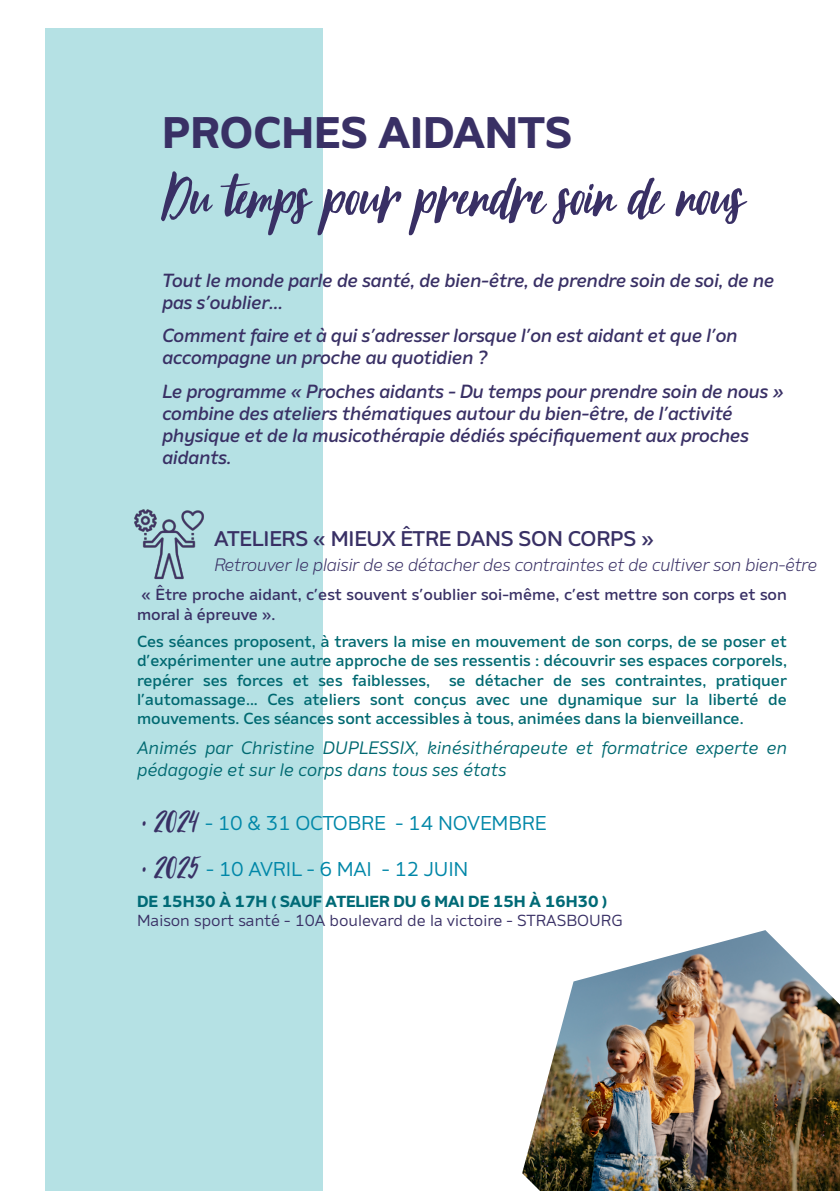
<style>
.page{position:relative;width:840px;height:1191px;background:#fff}
.page>*{position:absolute;margin:0;border:0;box-sizing:border-box;transform-origin:0 0}
.t1{font:72px "October Storm";color:#393065}
.t2{font:700 44px "Amino";color:#393065}
.t3{font:500 21.2px "Amino";letter-spacing:-.01em;color:#393065}
.t4{font:20px "Amino";letter-spacing:-.01em;color:#0087a8}
.t5{font:italic 500 19px/22px "Amino";letter-spacing:-.01em;color:#393065}
.t6{font:italic 18px/21.6px "Amino";color:#006971}
.t7{font:italic 300 18px "Amino";letter-spacing:-.02em;color:#393065}
.t8{font:500 16px/19.2px "Amino";color:#006971;text-align:justify}
.t9{font:500 16px/19.2px "Amino";color:#393065}
.t10{font:16px "Amino";color:#393065}
.t11{font:700 16px "Amino";color:#006a76}
.s1{font-family:"October Storm";font-size:36px;color:#393065}
</style>
<div class="page">
<img style="left:134px;top:509px;width:70px;height:70px">
<img style="left:522px;top:930px;width:317px;height:261px">
<h2 class="t2" style="left:162px;top:105px;width:411px">PROCHES AI DANTS</h2>
<h1 class="t1" style="left:162px;top:161px;width:582px">Du temps pour prendre soin de nous</h1>
<p class="t5" style="left:162px;top:269px;width:613px">Tout le monde parle de santé, de bien-être, de prendre soin de soi, de ne pas s’oublier…</p>
<p class="t5" style="left:162px;top:324px;width:576px">Comment faire et à qui s’adresser lorsque l’on est aidant et que l’on accompagne un proche au quotidien ?</p>
<p class="t5" style="left:162px;top:379px;width:622px">Le programme « Proches aidants - Du temps pour prendre soin de nous » combine des ateliers thématiques autour du bien-être, de l’activité physique et de la musicothérapie dédiés spécifiquement aux proches aidants.</p>
<h3 class="t3" style="left:214px;top:525px;width:441px">ATELI ERS « MI EUX être dans son corps »</h3>
<p class="t7" style="left:214px;top:554px;width:604px">Retrouver le plaisir de se détacher des contraintes et de cultiver son bien-être</p>
<p class="t9" style="left:137px;top:585px;width:651px">« Être proche aidant, c’est souvent s’oublier soi-même, c’est mettre son corps et son moral à épreuve ».</p>
<p class="t8" style="left:137px;top:631px;width:651px">Ces séances proposent, à travers la mise en mouvement de son corps, de se poser et d’expérimenter une autre approche de ses ressentis : découvrir ses espaces corporels, repérer ses forces et ses faiblesses, se détacher de ses contraintes, pratiquer l’automassage... Ces ateliers sont conçus avec une dynamique sur la liberté de mouvements. Ces séances sont accessibles à tous, animées dans la bienveillance.</p>
<p class="t6" style="left:137px;top:736px;width:651px">Animés par Christine DUPLESSIX, kinésithérapeute et formatrice experte en pédagogie et sur le corps dans tous ses états</p>
<p class="t4" style="left:143px;top:811px;width:405px"><span class="s1">• 2024</span> - 10 &amp; 31 OCTOBRE - 14 NOVEMBRE</p>
<p class="t4" style="left:143px;top:857px;width:327px"><span class="s1">• 2025</span> - 10 AVRIL - 6 MAI - 12 JUIN</p>
<p class="t11" style="left:137px;top:891px;width:200px">DE 15H30 À 17H ( SAUF ATE</p>
<p class="t11" style="left:355px;top:891px;width:19px">LIER</p>
<p class="t11" style="left:393px;top:891px;width:215px">DU 6 MAI DE 15H À 16H30 )</p>
<p class="t10" style="left:137px;top:911px;width:401px">Maison sport santé - 10A boulevard de la victoire - Strasbour</p>
<p class="t10" style="left:611px;top:911px;width:13px">g</p>
</div>
